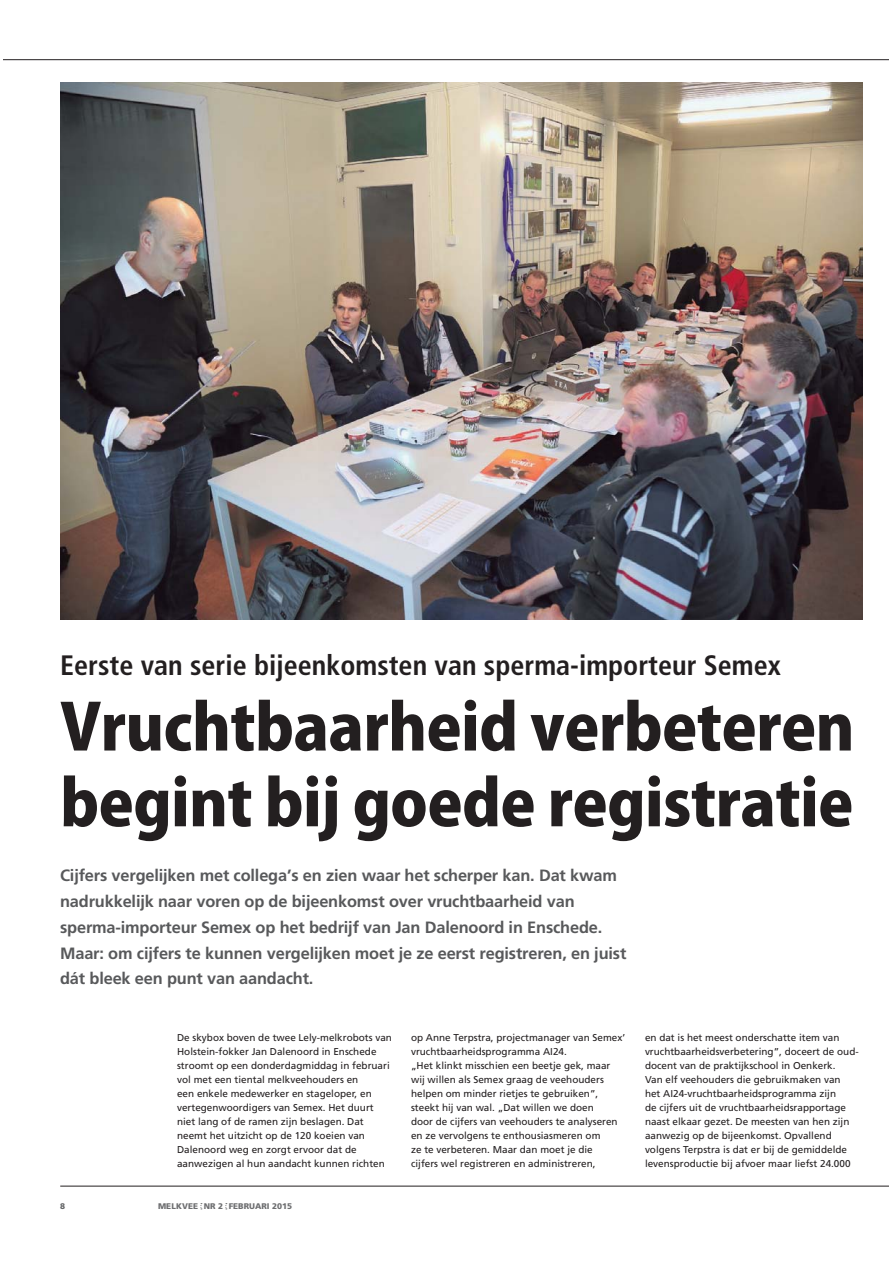
<style>
.page{position:relative;width:893px;height:1263px;background:#fff}
.page>*{position:absolute;margin:0;border:0;box-sizing:border-box;transform-origin:0 0}
.t1{font:63.15px/75.8px "Koz Go Pro Heavy 90 msp RKSJ H";letter-spacing:-.01em;color:#231f20}
.t2{font:700 condensed 28.05px "Frutiger LT Std";color:#231f20}
.t3{font:700 16.35px/25.7px "Frutiger LT Std";letter-spacing:-.01em;color:#58595b}
.t4{font:9.9px/14.1px "Frutiger LT Std";color:#231f20}
.t5{font:900 8.25px "Frutiger LT Std";color:#6d6e70}
.t6{font:900 8.25px "Frutiger LT Std";color:#636466}
</style>
<div class="page">
<hr style="left:4px;top:59px;width:885px;height:1px;background:#231f20">
<img style="left:60px;top:83px;width:802px;height:537px">
<hr style="left:60px;top:1186px;width:829px;height:1px;background:#231f20">
<h2 class="t2" style="left:60px;top:653px;width:722px">Eerste van serie bijeenkomsten van sperma-importeur Semex</h2>
<h1 class="t1" style="left:60px;top:697px;width:796px">Vruchtbaarheid verbeteren begint bij goede registratie</h1>
<p class="t3" style="left:60px;top:864px;width:568px">Cijfers vergelijken met collega’s en zien waar het scherper kan. Dat kwam nadrukkelijk naar voren op de bijeenkomst over vruchtbaarheid van sperma-importeur Semex op het bedrijf van Jan Dalenoord in Enschede.<br>Maar: om cijfers te kunnen vergelijken moet je ze eerst registreren, en juist dát bleek een punt van aandacht.</p>
<p class="t4" style="left:177px;top:1031px;width:216px">De skybox boven de twee Lely-melkrobots van Holstein-fokker Jan Dalenoord in Enschede stroomt op een donderdagmiddag in februari vol met een tiental melkveehouders en<br>een enkele medewerker en stageloper, en vertegenwoordigers van Semex. Het duurt niet lang of de ramen zijn beslagen. Dat neemt het uitzicht op de 120 koeien van Dalenoord weg en zorgt ervoor dat de aanwezigen al hun aandacht kunnen richten</p>
<p class="t4" style="left:411px;top:1031px;width:216px">op Anne Terpstra, projectmanager van Semex’ vruchtbaarheidsprogramma AI24.<br>„Het klinkt misschien een beetje gek, maar wij willen als Semex graag de veehouders helpen om minder rietjes te gebruiken”, steekt hij van wal. „Dat willen we doen<br>door de cijfers van veehouders te analyseren en ze vervolgens te enthousiasmeren om<br>ze te verbeteren. Maar dan moet je die<br>cijfers wel registreren en administreren,</p>
<p class="t4" style="left:645px;top:1031px;width:215px">en dat is het meest onderschatte item van vruchtbaarheidsverbetering”, doceert de oud&shy;docent van de praktijkschool in Oenkerk.<br>Van elf veehouders die gebruikmaken van<br>het AI24-vruchtbaarheidsprogramma zijn<br>de cijfers uit de vruchtbaarheidsrapportage naast elkaar gezet. De meesten van hen zijn aanwezig op de bijeenkomst. Opvallend volgens Terpstra is dat er bij de gemiddelde levensproductie bij afvoer maar liefst 24.000</p>
<p class="t6" style="left:60px;top:1203px;width:7px">8</p>
<p class="t5" style="left:158px;top:1203px;width:136px">MELKVEE NR 2 FEBRUARI 2015</p>
</div>
